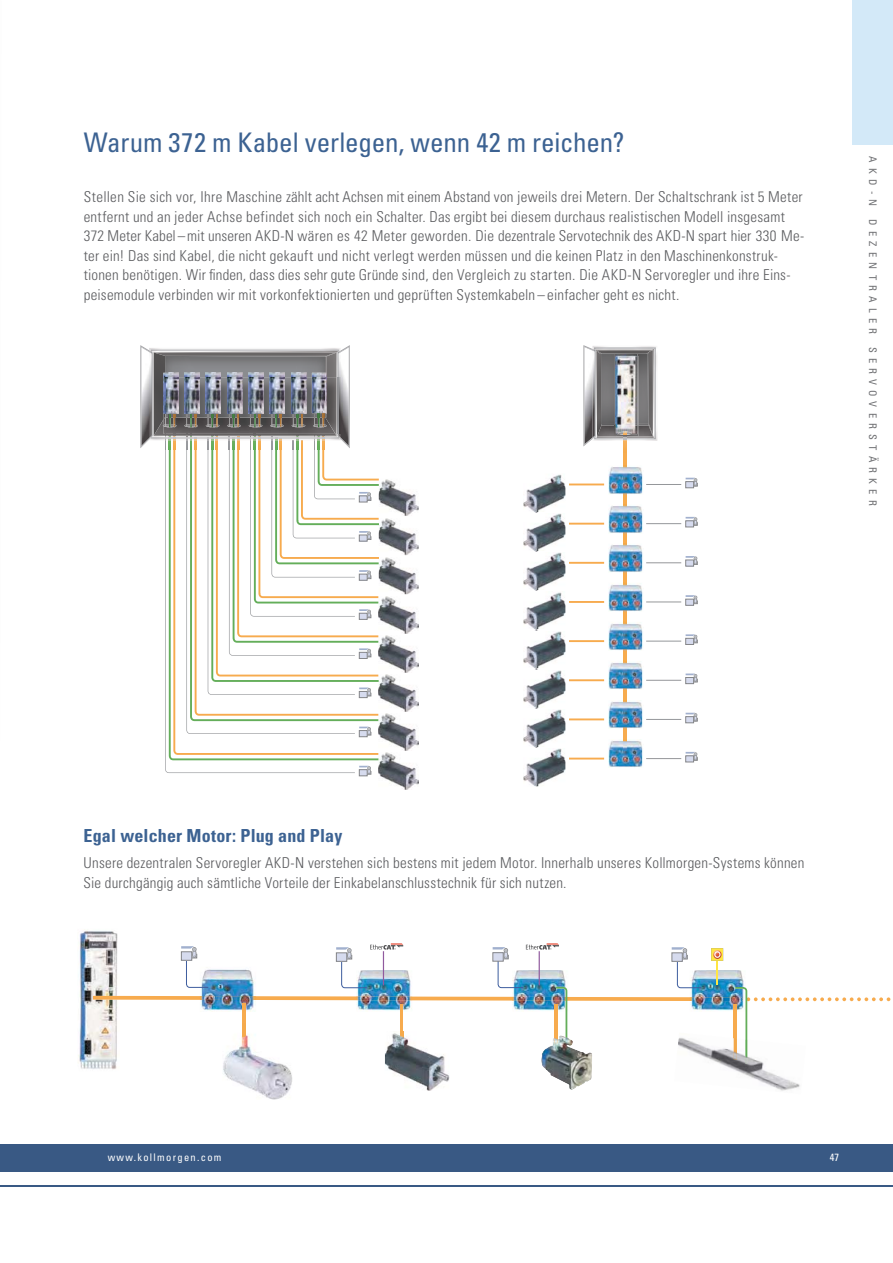
<style>
.page{position:relative;width:893px;height:1263px;background:#fff}
.page>*{position:absolute;margin:0;border:0;box-sizing:border-box;transform-origin:0 0}
.t1{font:condensed 27px "Univers LT Std";letter-spacing:-.005em;color:#3c6292}
.t2{font:700 condensed 18px "Univers LT Std";letter-spacing:.01em;color:#3c6292}
.t3{font:300 condensed 15px/19.5px "Univers LT Std";letter-spacing:.015em;color:#5b5c5f}
.t4{font:condensed 10.5px "Univers";letter-spacing:.5em;color:#6f7073}
.t5{font:condensed 10.5px "Univers";letter-spacing:.125em;color:#fff}
</style>
<div class="page">
<img style="left:379px;top:479px;width:39px;height:37px">
<img style="left:379px;top:518px;width:39px;height:37px">
<img style="left:379px;top:557px;width:39px;height:37px">
<img style="left:379px;top:596px;width:39px;height:37px">
<img style="left:379px;top:635px;width:39px;height:38px">
<img style="left:379px;top:675px;width:39px;height:37px">
<img style="left:379px;top:714px;width:39px;height:37px">
<img style="left:379px;top:753px;width:39px;height:37px">
<div style="left:359px;top:770px;width:8px;height:6px;border:1px solid #858689"></div>
<svg style="left:359px;top:766px;width:12px;height:8px"></svg>
<svg style="left:355px;top:696px;width:23px;height:64px"></svg>
<svg style="left:165px;top:450px;width:190px;height:323px"></svg>
<img style="left:153px;top:439px;width:55px;height:1px">
<img style="left:153px;top:351px;width:183px;height:88px">
<img style="left:140px;top:345px;width:9px;height:103px">
<img style="left:149px;top:350px;width:4px;height:90px">
<img style="left:341px;top:345px;width:9px;height:89px">
<img style="left:337px;top:350px;width:4px;height:27px">
<img style="left:155px;top:380px;width:10px;height:56px">
<img style="left:155px;top:419px;width:9px;height:17px">
<img style="left:154px;top:380px;width:1px;height:56px">
<img style="left:164px;top:417px;width:171px;height:17px">
<svg style="left:208px;top:434px;width:171px;height:262px"></svg>
<svg style="left:186px;top:434px;width:10px;height:16px"></svg>
<svg style="left:165px;top:433px;width:10px;height:17px"></svg>
<svg style="left:186px;top:413px;width:11px;height:14px"></svg>
<svg style="left:206px;top:413px;width:13px;height:14px"></svg>
<svg style="left:229px;top:413px;width:11px;height:14px"></svg>
<svg style="left:249px;top:413px;width:13px;height:14px"></svg>
<svg style="left:271px;top:413px;width:11px;height:14px"></svg>
<svg style="left:292px;top:413px;width:13px;height:14px"></svg>
<img style="left:325px;top:418px;width:10px;height:16px">
<svg style="left:314px;top:413px;width:12px;height:14px"></svg>
<img style="left:336px;top:377px;width:1px;height:57px">
<img style="left:337px;top:377px;width:6px;height:57px">
<svg style="left:163px;top:413px;width:13px;height:14px"></svg>
<svg style="left:154px;top:352px;width:24px;height:28px"></svg>
<img style="left:163px;top:373px;width:2px;height:40px">
<img style="left:164px;top:377px;width:14px;height:36px">
<img style="left:185px;top:373px;width:14px;height:40px">
<img style="left:206px;top:373px;width:15px;height:40px">
<img style="left:227px;top:373px;width:15px;height:40px">
<img style="left:248px;top:373px;width:15px;height:40px">
<img style="left:270px;top:373px;width:15px;height:40px">
<img style="left:291px;top:373px;width:15px;height:40px">
<svg style="left:312px;top:351px;width:28px;height:26px"></svg>
<img style="left:312px;top:377px;width:15px;height:36px">
<img style="left:325px;top:377px;width:1px;height:36px">
<hr style="left:569px;top:484px;width:35px;height:1px;background:#f7ab4e">
<hr style="left:569px;top:523px;width:35px;height:2px;background:#f7ab4e">
<hr style="left:569px;top:562px;width:35px;height:2px;background:#f7ab4e">
<hr style="left:569px;top:601px;width:35px;height:2px;background:#f7ab4e">
<hr style="left:569px;top:640px;width:35px;height:2px;background:#f7ab4e">
<hr style="left:569px;top:679px;width:35px;height:2px;background:#f7ab4e">
<hr style="left:569px;top:718px;width:35px;height:2px;background:#f7ab4e">
<hr style="left:569px;top:758px;width:35px;height:2px;background:#f7ab4e">
<div style="left:685px;top:482px;width:8px;height:6px;border:1px solid #858689"></div>
<svg style="left:685px;top:478px;width:12px;height:8px"></svg>
<div style="left:685px;top:521px;width:8px;height:6px;border:1px solid #858689"></div>
<svg style="left:685px;top:517px;width:12px;height:8px"></svg>
<div style="left:685px;top:560px;width:8px;height:6px;border:1px solid #858689"></div>
<svg style="left:685px;top:556px;width:12px;height:9px"></svg>
<svg style="left:685px;top:595px;width:12px;height:9px"></svg>
<div style="left:685px;top:638px;width:8px;height:7px;border:1px solid #858689"></div>
<svg style="left:685px;top:634px;width:12px;height:9px"></svg>
<div style="left:685px;top:677px;width:8px;height:7px;border:1px solid #858689"></div>
<svg style="left:685px;top:674px;width:12px;height:8px"></svg>
<div style="left:685px;top:717px;width:8px;height:6px;border:1px solid #858689"></div>
<svg style="left:685px;top:713px;width:12px;height:8px"></svg>
<div style="left:685px;top:756px;width:8px;height:6px;border:1px solid #858689"></div>
<svg style="left:685px;top:752px;width:12px;height:8px"></svg>
<hr style="left:646px;top:484px;width:35px;height:1px;background:#95979a">
<hr style="left:646px;top:523px;width:35px;height:1px;background:#95979a">
<hr style="left:646px;top:562px;width:35px;height:1px;background:#95979a">
<hr style="left:646px;top:602px;width:35px;height:1px;background:#95979a">
<hr style="left:646px;top:641px;width:35px;height:1px;background:#95979a">
<hr style="left:646px;top:680px;width:35px;height:1px;background:#95979a">
<hr style="left:646px;top:719px;width:35px;height:1px;background:#95979a">
<hr style="left:646px;top:758px;width:35px;height:1px;background:#95979a">
<img style="left:523px;top:474px;width:42px;height:312px">
<img style="left:523px;top:513px;width:42px;height:1px">
<img style="left:523px;top:552px;width:42px;height:1px">
<img style="left:523px;top:591px;width:42px;height:1px">
<img style="left:523px;top:630px;width:42px;height:1px">
<img style="left:523px;top:669px;width:42px;height:1px">
<img style="left:523px;top:708px;width:42px;height:1px">
<img style="left:523px;top:747px;width:42px;height:1px">
<hr style="left:623px;top:436px;width:4px;height:315px;background:#f7ab4e">
<img style="left:608px;top:467px;width:35px;height:27px">
<img style="left:623px;top:466px;width:4px;height:28px">
<img style="left:608px;top:506px;width:35px;height:27px">
<img style="left:623px;top:505px;width:4px;height:28px">
<img style="left:608px;top:545px;width:35px;height:27px">
<img style="left:623px;top:544px;width:4px;height:28px">
<img style="left:608px;top:584px;width:35px;height:27px">
<img style="left:623px;top:584px;width:4px;height:28px">
<img style="left:608px;top:623px;width:35px;height:27px">
<img style="left:623px;top:623px;width:4px;height:28px">
<img style="left:608px;top:662px;width:35px;height:27px">
<img style="left:623px;top:662px;width:4px;height:28px">
<img style="left:608px;top:701px;width:35px;height:28px">
<img style="left:623px;top:701px;width:4px;height:28px">
<img style="left:608px;top:740px;width:35px;height:28px">
<svg style="left:623px;top:740px;width:4px;height:11px"></svg>
<img style="left:594px;top:347px;width:62px;height:92px">
<svg style="left:647px;top:349px;width:7px;height:4px"></svg>
<img style="left:601px;top:353px;width:47px;height:73px">
<img style="left:616px;top:356px;width:22px;height:68px">
<svg style="left:597px;top:424px;width:5px;height:13px"></svg>
<img style="left:647px;top:353px;width:2px;height:71px">
<svg style="left:648px;top:424px;width:5px;height:12px"></svg>
<svg style="left:615px;top:424px;width:23px;height:20px"></svg>
<img style="left:583px;top:345px;width:10px;height:101px">
<img style="left:592px;top:349px;width:4px;height:90px">
<svg style="left:594px;top:350px;width:8px;height:4px"></svg>
<img style="left:78px;top:930px;width:40px;height:139px">
<img style="left:223px;top:1064px;width:69px;height:36px">
<img style="left:721px;top:1064px;width:79px;height:27px">
<img style="left:385px;top:1064px;width:64px;height:27px">
<img style="left:542px;top:1064px;width:50px;height:26px">
<svg style="left:93px;top:943px;width:798px;height:121px"></svg>
<div style="left:0;top:1144px;width:892px;height:27px;background:#395984"></div>
<hr style="left:0;top:1185px;width:892px;height:2px;background:#395984">
<div style="left:852px;top:0;width:40px;height:145px;background:#d3e9f8"></div>
<h1 class="t1" style="left:84px;top:131px;width:542px">Warum 372 m Kabel verlegen, wenn 42 m reichen?</h1>
<p class="t3" style="left:84px;top:188px;width:722px">Stellen Sie sich vor, Ihre Maschine zählt acht Achsen mit einem Abstand von jeweils drei Metern. Der Schaltschrank ist 5 Meter entfernt und an jeder Achse befindet sich noch ein Schalter. Das ergibt bei diesem durchaus realistischen Modell insgesamt 372 Meter Kabel – mit unseren AKD-N wären es 42 Meter geworden. Die dezentrale Servotechnik des AKD-N spart hier 330 Me&shy;ter ein! Das sind Kabel, die nicht gekauft und nicht verlegt werden müssen und die keinen Platz in den Maschinenkonstruk&shy;tionen benötigen. Wir finden, dass dies sehr gute Gründe sind, den Vergleich zu starten. Die AKD-N Servoregler und ihre Eins&shy;peisemodule verbinden wir mit vorkonfektionierten und geprüften Systemkabeln – einfacher geht es nicht.</p>
<p class="t4" style="left:876px;top:156px;width:351px;rotate:90deg">AKD-N DEZENTRALER SERVOVERSTÄRKER</p>
<p class="t2" style="left:83px;top:828px;width:260px">Egal welcher Motor: Plug and Play</p>
<p class="t3" style="left:83px;top:854px;width:722px">Unsere dezentralen Servoregler AKD-N verstehen sich bestens mit jedem Motor. Innerhalb unseres Kollmorgen-Systems können<br>Sie durchgängig auch sämtliche Vorteile der Einkabelanschlusstechnik für sich nutzen.</p>
<p class="t5" style="left:108px;top:1153px;width:115px">www.kollmorgen.com</p>
<p class="t5" style="left:829px;top:1153px;width:11px">47</p>
</div>
